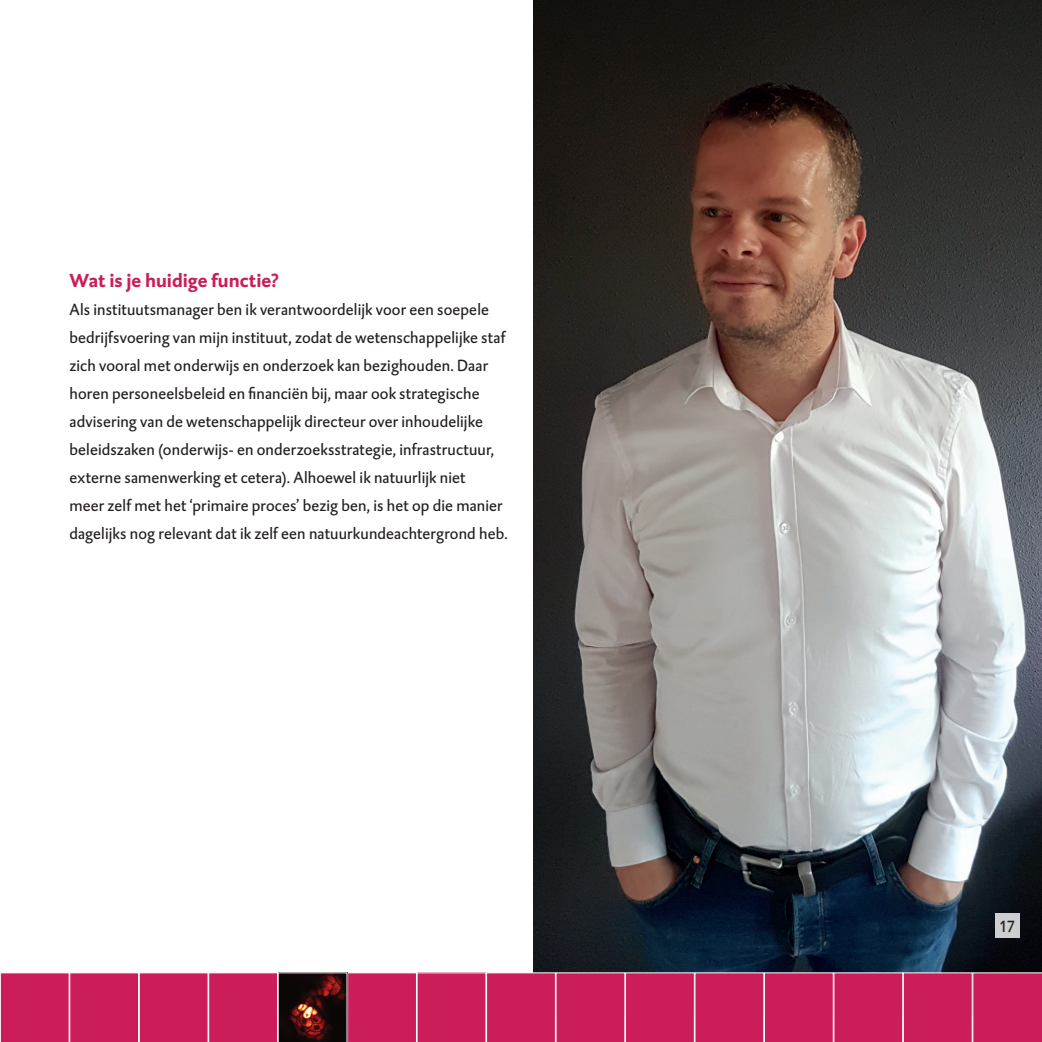
<style>
.page{position:relative;width:1042px;height:1042px;background:#fff}
.page>*{position:absolute;margin:0;border:0;box-sizing:border-box;transform-origin:0 0}
.Vraag_interview{font:700 19.25px "DTL Caspari ST";color:#ca1d59}
.Basis{font:16.62px/28px "DTL Caspari ST";letter-spacing:.01em;color:#231f20}
.t1{font:16.62px "DTL Caspari T";color:#231f20}
</style>
<div class="page">
<img style="left:533px;top:0;width:509px;height:972px">
<div style="left:995px;top:913px;width:24px;height:24px;background:#cdcecf"></div>
<svg style="left:0;top:972px;width:1042px;height:70px;background:#c1255a"></svg>
<p class="Vraag_interview" style="left:69px;top:267px;width:210px">Wat is je huidige functie?</p>
<p class="Basis" style="left:69px;top:295px;width:440px">Als instituutsmanager ben ik verantwoordelijk voor een soepele bedrijfsvoering van mijn instituut, zodat de wetenschappelijke staf zich vooral met onderwijs en onderzoek kan bezighouden. Daar horen personeelsbeleid en financiën bij, maar ook strategische advisering van de wetenschappelijk directeur over inhoudelijke beleidszaken (onderwijs- en onderzoeksstrategie, infrastructuur, externe samenwerking et cetera). Alhoewel ik natuurlijk niet<br>meer zelf met het ‘primaire proces’ bezig ben, is het op die manier dagelijks nog relevant dat ik zelf een natuurkundeachtergrond heb.</p>
<p class="t1" style="left:999px;top:915px;width:17px">17</p>
</div>
